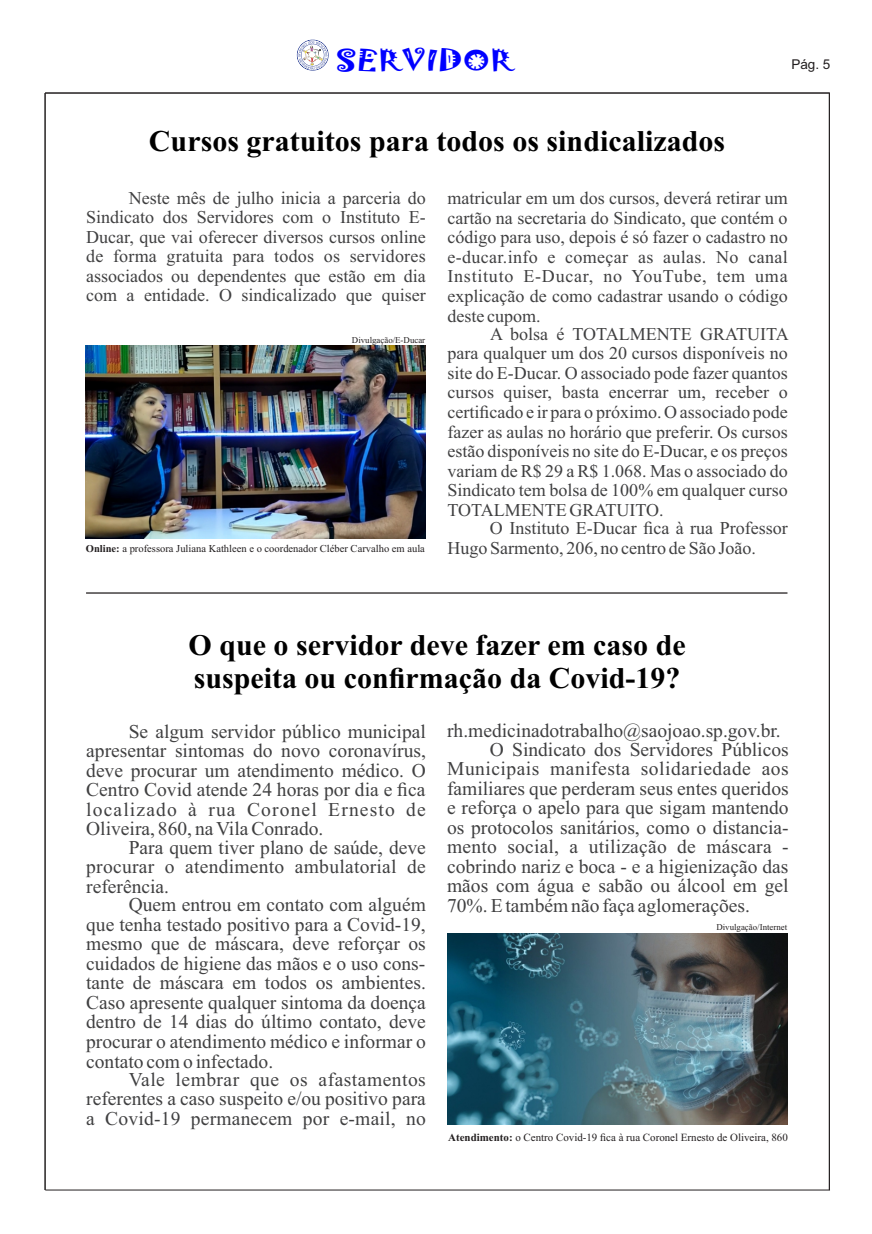
<style>
.page{position:relative;width:872px;height:1234px;background:#fff}
.page>*{position:absolute;margin:0;border:0;box-sizing:border-box;transform-origin:0 0}
.t1{font:700 30px/33.2px "Times New Roman";color:#000}
.t2{font:26.4px "Jokerman";color:#00f;scale:1.34 1}
.t3{font:19.5px/19.5px "Times New Roman";color:#404041;text-align:justify}
.t4{font:19.5px "Times New Roman";letter-spacing:.025em;color:#404041}
.t5{font:18px/19.5px "Times New Roman";color:#404041;text-align:justify}
.t6{font:13.5px "Arial";color:#231f20}
.t7{font:10.95px "Times New Roman";color:#231f20}
.t8{font:10.5px "Times New Roman";color:#231f20}
.t9{font:8.85px "Times New Roman";color:#231f20}
.s1{font-weight:700}
</style>
<div class="page">
<svg style="left:297px;top:40px;width:31px;height:30px"></svg>
<hr style="left:45px;top:93px;width:1px;height:1096px;background:#231f20">
<hr style="left:829px;top:93px;width:1px;height:1096px;background:#231f20">
<hr style="left:45px;top:93px;width:784px;height:1px;background:#231f20">
<hr style="left:45px;top:1189px;width:785px;height:1px;background:#231f20">
<hr style="left:86px;top:592px;width:701px;height:1px;background:#231f20">
<img style="left:85px;top:346px;width:340px;height:192px">
<img style="left:448px;top:933px;width:339px;height:191px">
<h2 class="t2" style="left:336px;top:48px;width:134px">SERVIDOR</h2>
<p class="t6" style="left:791px;top:59px;width:41px">Pág. 5</p>
<h1 class="t1" style="left:149px;top:127px;width:577px">Cursos gratuitos para todos os sindicalizados</h1>
<p class="t5" style="left:86px;top:190px;width:341px;text-indent:43px">Neste mês de julho inicia a parceria do Sindicato dos Servidores com o Instituto E-Ducar, que vai oferecer diversos cursos online de forma gratuita para todos os servidores associados ou dependentes que estão em dia com a entidade. O sindicalizado que quiser</p>
<p class="t5" style="left:447px;top:190px;width:342px">matricular em um dos cursos, deverá retirar um cartão na secretaria do Sindicato, que contém o código para uso, depois é só fazer o cadastro no e-ducar.info e começar as aulas. No canal Instituto E-Ducar, no YouTube, tem uma explicação de como cadastrar usando o código deste cupom.</p>
<p class="t5" style="left:447px;top:326px;width:343px;text-indent:43px">A bolsa é TOTALMENTE GRATUITA para qualquer um dos 20 cursos disponíveis no site do E-Ducar. O associado pode fazer quantos cursos quiser, basta encerrar um, receber o certificado e ir para o próximo. O associado pode fazer as aulas no horário que preferir. Os cursos estão disponíveis no site do E-Ducar, e os preços variam de R$ 29 a R$ 1.068. Mas o associado do Sindicato tem bolsa de 100% em qualquer curso TOTALMENTE GRATUITO.</p>
<p class="t5" style="left:447px;top:520px;width:342px;text-indent:43px">O Instituto E-Ducar fica à rua Professor<br>Hugo Sarmento, 206, no centro de São João.</p>
<p class="t9" style="left:352px;top:336px;width:75px">Divulgação/E-Ducar</p>
<p class="t8" style="left:86px;top:544px;width:341px"><span class="s1">Online:</span> a professora Juliana Kathleen e o coordenador Cléber Carvalho em aula</p>
<h1 class="t1" style="left:188px;top:631px;width:499px">O que o servidor deve fazer em caso de suspeita ou confirmação da Covid-19?</h1>
<p class="t3" style="left:86px;top:723px;width:341px;text-indent:43px">Se algum servidor público municipal apresentar sintomas do novo coronavírus, deve procurar um atendimento médico. O Centro Covid atende 24 horas por dia e fica localizado à rua Coronel Ernesto de Oliveira, 860, na Vila Conrado.</p>
<p class="t3" style="left:86px;top:839px;width:341px;text-indent:43px">Para quem tiver plano de saúde, deve procurar o atendimento ambulatorial de referência.</p>
<p class="t3" style="left:86px;top:896px;width:341px;text-indent:43px">Quem entrou em contato com alguém que tenha testado positivo para a Covid-19, mesmo que de máscara, deve reforçar os cuidados de higiene das mãos e o uso cons&shy;tante de máscara em todos os ambientes.<br>Caso apresente qualquer sintoma da doença dentro de 14 dias do último contato, deve procurar o atendimento médico e informar o contato com o infectado.</p>
<p class="t3" style="left:86px;top:1071px;width:341px;text-indent:43px">Vale lembrar que os afastamentos referentes a caso suspeito e/ou positivo para a Covid-19 permanecem por e-mail, no</p>
<p class="t3" style="left:447px;top:722px;width:335px">rh.medicinadotrabalho@saojoao.sp.gov.br.</p>
<p class="t3" style="left:490px;top:741px;width:300px">O Sindicato dos Servidores Públicos</p>
<p class="t4" style="left:447px;top:761px;width:343px">Municipais manifesta solidariedade aos</p>
<p class="t3" style="left:447px;top:780px;width:343px">familiares que perderam seus entes queridos</p>
<p class="t3" style="left:447px;top:799px;width:343px">e reforça o apelo para que sigam mantendo</p>
<p class="t3" style="left:447px;top:819px;width:343px">os protocolos sanitários, como o distancia-</p>
<p class="t3" style="left:447px;top:838px;width:343px">mento social, a utilização de máscara -</p>
<p class="t3" style="left:447px;top:858px;width:343px">cobrindo nariz e boca - e a higienização das</p>
<p class="t3" style="left:447px;top:877px;width:343px">mãos com água e sabão ou álcool em gel</p>
<p class="t3" style="left:447px;top:897px;width:304px">70%. E também não faça aglomerações.</p>
<p class="t9" style="left:716px;top:923px;width:72px">Divulgação/Internet</p>
<p class="t7" style="left:448px;top:1132px;width:341px"><span class="s1">Atendimento:</span> o Centro Covid-19 fica à rua Coronel Ernesto de Oliveira, 860</p>
</div>
